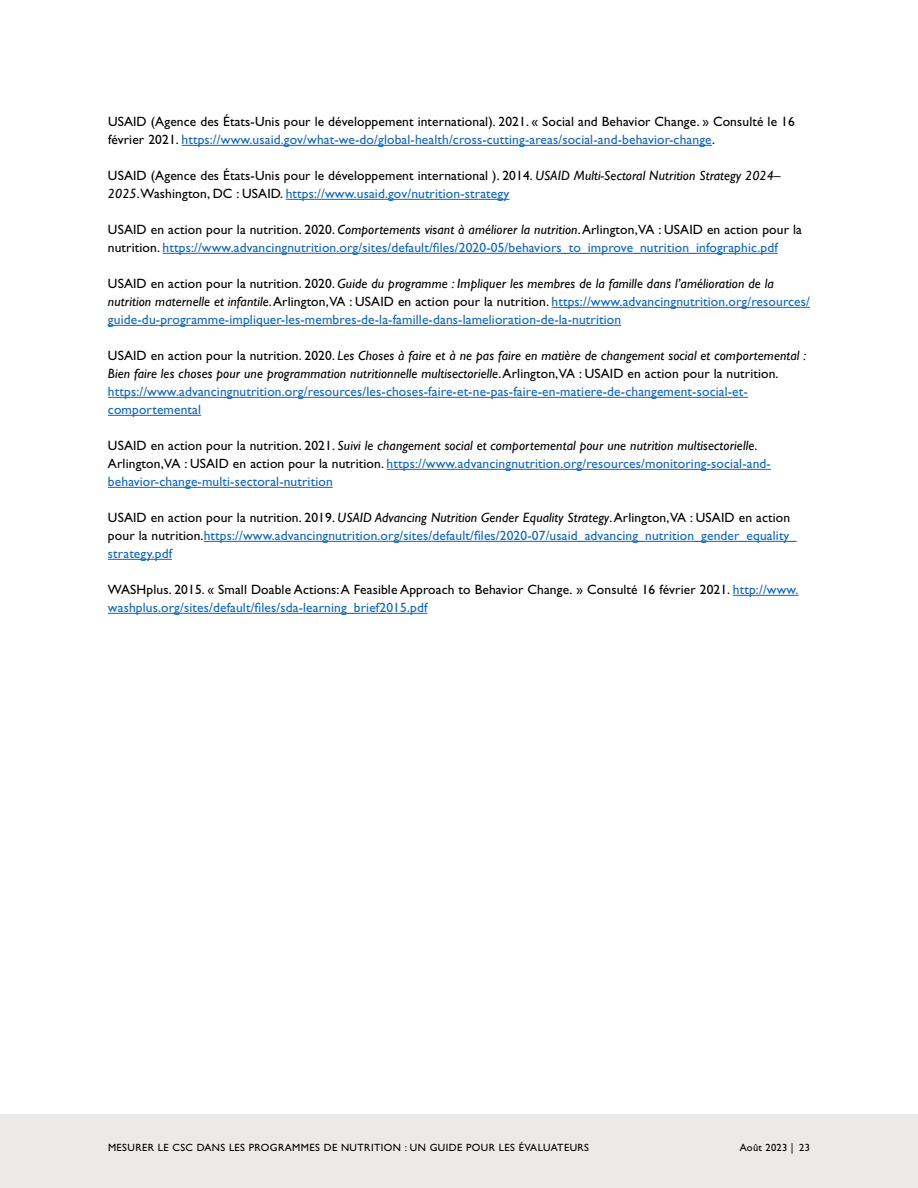
<style>
.page{position:relative;width:918px;height:1188px;background:#fff}
.page>*{position:absolute;margin:0;border:0;box-sizing:border-box;transform-origin:0 0}
.t1{font:13.5px/18px "Gill Sans Std";letter-spacing:.01em;color:#1268b3}
.t2{font:13.5px/18px "Gill Sans Std";letter-spacing:.01em;color:#000}
.t3{font:italic 13.5px/18px "Gill Sans";letter-spacing:.01em;color:#000}
.t4{font:10.5px "Gill Sans Std";letter-spacing:.04em;color:#000}
.s1{color:#1268b3}
.s2{font-family:"Gill Sans";font-style:italic}
.s3{color:#000}
.s4{font-family:"Gill Sans";font-style:italic;color:#000}
.s5{font-family:"Gill Sans Std";font-style:normal}
</style>
<div class="page">
<div style="left:0;top:1114px;width:918px;height:74px;background:#ebeae8"></div>
<hr style="left:182px;top:145px;width:530px;height:1px;background:#1268b3">
<hr style="left:286px;top:199px;width:224px;height:1px;background:#1268b3">
<hr style="left:163px;top:253px;width:615px;height:1px;background:#1268b3">
<hr style="left:552px;top:307px;width:258px;height:1px;background:#1268b3">
<hr style="left:108px;top:325px;width:513px;height:1px;background:#1268b3">
<hr style="left:108px;top:397px;width:640px;height:1px;background:#1268b3">
<hr style="left:108px;top:415px;width:93px;height:1px;background:#1268b3">
<hr style="left:387px;top:469px;width:384px;height:1px;background:#1268b3">
<hr style="left:108px;top:487px;width:225px;height:1px;background:#1268b3">
<hr style="left:204px;top:541px;width:592px;height:1px;background:#1268b3">
<hr style="left:108px;top:559px;width:64px;height:1px;background:#1268b3">
<hr style="left:733px;top:595px;width:66px;height:1px;background:#1268b3">
<hr style="left:108px;top:613px;width:319px;height:1px;background:#1268b3">
<p class="t2" style="left:108px;top:113px;width:688px">USAID (Agence des États-Unis pour le développement international). 2021. « Social and Behavior Change. » Consulté le 16 février 2021. <span class="s1">https://www.usaid.gov/what-we-do/global-health/cross-cutting-areas/social-and-behavior-change</span>.</p>
<p class="t2" style="left:108px;top:167px;width:674px">USAID (Agence des États-Unis pour le développement international ). 2014. <span class="s2">USAID Multi-Sectoral Nutrition Strategy 2024–<br>2025</span>.Washington, DC : USAID. <span class="s1">https://www.usaid.gov/nutrition-strategy</span></p>
<p class="t1" style="left:108px;top:221px;width:695px"><span class="s3">USAID en action pour la nutrition. 2020.</span> <span class="s4">Comportements visant à améliorer la nutrition</span><span class="s3">.Arlington,VA : USAID en action pour la nutrition.</span> https://www.advancingnutrition.org/sites/default/fles/2020-05/behaviors_to_improve_nutrition_infographic.pdf</p>
<p class="t1" style="left:108px;top:275px;width:703px"><span class="s3">USAID en action pour la nutrition. 2020.</span> <span class="s4">Guide du programme : Impliquer les membres de la famille dans l’amélioration de la nutrition maternelle et infantile</span><span class="s3">.Arlington,VA : USAID en action pour la nutrition.</span> https://www.advancingnutrition.org/resources/ guide-du-programme-impliquer-les-membres-de-la-famille-dans-lamelioration-de-la-nutrition</p>
<p class="t3" style="left:108px;top:346px;width:700px"><span class="s5">USAID en action pour la nutrition. 2020.</span> Les Choses à faire et à ne pas faire en matière de changement social et comportemental :<br>Bien faire les choses pour une programmation nutritionnelle multisectorielle<span class="s5">.Arlington,VA : USAID en action pour la nutrition.</span></p>
<p class="t1" style="left:108px;top:383px;width:641px">https://www.advancingnutrition.org/resources/les-choses-faire-et-ne-pas-faire-en-matiere-de-changement-social-et&shy;comportemental</p>
<p class="t1" style="left:108px;top:437px;width:665px"><span class="s3">USAID en action pour la nutrition. 2021.</span> <span class="s4">Suivi le changement social et comportemental pour une nutrition multisectorielle</span><span class="s3">.<br>Arlington,VA : USAID en action pour la nutrition.</span> https://www.advancingnutrition.org/resources/monitoring-social-and&shy;behavior-change-multi-sectoral-nutrition</p>
<p class="t1" style="left:108px;top:509px;width:690px"><span class="s3">USAID en action pour la nutrition. 2019.</span> <span class="s4">USAID Advancing Nutrition Gender Equality Strategy</span><span class="s3">.Arlington,VA : USAID en action pour la nutrition.</span>https://www.advancingnutrition.org/sites/default/fles/2020-07/usaid_advancing_nutrition_gender_equality_ strategy.pdf</p>
<p class="t2" style="left:108px;top:581px;width:692px">WASHplus. 2015. « Small Doable Actions:A Feasible Approach to Behavior Change. » Consulté 16 février 2021. <span class="s1">http://www. washplus.org/sites/default/fles/sda-learning_brief2015.pdf</span></p>
<p class="t4" style="left:108px;top:1142px;width:483px">MESURER LE CSC DANS LES PROGRAMMES DE NUTRITION : UN GUIDE POUR LES ÉVALUATEURS</p>
<p class="t4" style="left:740px;top:1142px;width:72px">Août 2023 | 23</p>
</div>
